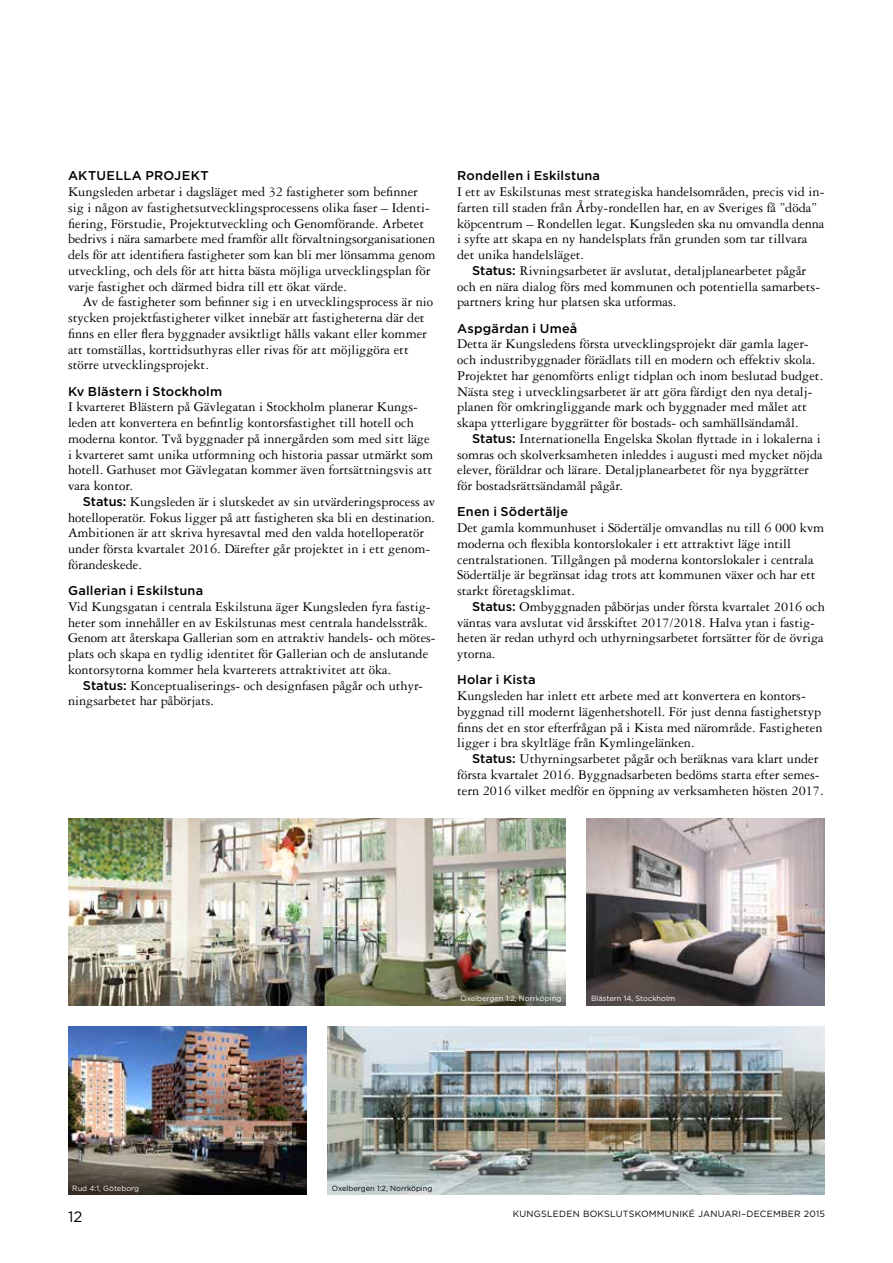
<style>
.page{position:relative;width:893px;height:1263px;background:#fff}
.page>*{position:absolute;margin:0;border:0;box-sizing:border-box;transform-origin:0 0}
.t1{font:15px "Gotham";color:#000}
.t2{font:14.25px/15.8px "Garamond 3 LT Std";color:#000}
.t3{font:500 12.75px "Gotham";letter-spacing:.015em;color:#000}
.t4{font:9px "Gotham";letter-spacing:.025em;color:#000}
.t5{font:7.5px "Gotham";color:#fff}
.t6{font:7.5px "Gotham";color:#000}
.s1{font-family:"Gotham";font-weight:500;font-size:12.75px}
</style>
<div class="page">
<img style="left:68px;top:819px;width:498px;height:187px">
<img style="left:327px;top:1027px;width:498px;height:168px">
<img style="left:587px;top:819px;width:238px;height:187px">
<img style="left:68px;top:1027px;width:238px;height:168px">
<p class="t3" style="left:68px;top:167px;width:142px">AKTUELLA PROJEKT</p>
<p class="t2" style="left:68px;top:184px;width:369px">Kungsleden arbetar i dagsläget med 32 fastigheter som befinner sig i någon av fastighetsutvecklingsprocessens olika faser – Identi&shy;fiering, Förstudie, Projektutveckling och Genomförande. Arbetet bedrivs i nära samarbete med framför allt förvaltningsorganisationen dels för att identifiera fastigheter som kan bli mer lönsamma genom utveckling, och dels för att hitta bästa möjliga utvecklingsplan för varje fastighet och därmed bidra till ett ökat värde.</p>
<p class="t2" style="left:68px;top:294px;width:367px;text-indent:15px">Av de fastigheter som befinner sig i en utvecklingsprocess är nio stycken projektfastigheter vilket innebär att fastigheterna där det finns en eller flera byggnader avsiktligt hålls vakant eller kommer att tomställas, korttidsuthyras eller rivas för att möjliggöra ett större utvecklingsprojekt.</p>
<p class="t3" style="left:68px;top:383px;width:156px">Kv Blästern i Stockholm</p>
<p class="t2" style="left:68px;top:399px;width:367px">I kvarteret Blästern på Gävlegatan i Stockholm planerar Kungs&shy;leden att konvertera en befintlig kontorsfastighet till hotell och moderna kontor. Två byggnader på innergården som med sitt läge i kvarteret samt unika utformning och historia passar utmärkt som hotell. Gathuset mot Gävlegatan kommer även fortsättningsvis att vara kontor.</p>
<p class="t2" style="left:68px;top:494px;width:369px;text-indent:15px"><span class="s1">Status:</span> Kungsleden är i slutskedet av sin utvärderingsprocess av hotelloperatör. Fokus ligger på att fastigheten ska bli en destination.<br>Ambitionen är att skriva hyresavtal med den valda hotelloperatör under första kvartalet 2016. Därefter går projektet in i ett genom&shy;förandeskede.</p>
<p class="t3" style="left:68px;top:582px;width:137px">Gallerian i Eskilstuna</p>
<p class="t2" style="left:68px;top:599px;width:369px">Vid Kungsgatan i centrala Eskilstuna äger Kungsleden fyra fastig&shy;heter som innehåller en av Eskilstunas mest centrala handelsstråk.<br>Genom att återskapa Gallerian som en attraktiv handels- och mötes&shy;plats och skapa en tydlig identitet för Gallerian och de anslutande kontorsytorna kommer hela kvarterets attraktivitet att öka.</p>
<p class="t2" style="left:68px;top:677px;width:356px;text-indent:15px"><span class="s1">Status:</span> Konceptualiserings- och designfasen pågår och uthyr&shy;ningsarbetet har påbörjats.</p>
<p class="t3" style="left:457px;top:167px;width:144px">Rondellen i Eskilstuna</p>
<p class="t2" style="left:457px;top:184px;width:369px">I ett av Eskilstunas mest strategiska handelsområden, precis vid in&shy;farten till staden från Årby-rondellen har, en av Sveriges få ”döda” köpcentrum – Rondellen legat. Kungsleden ska nu omvandla denna i syfte att skapa en ny handelsplats från grunden som tar tillvara det unika handelsläget.</p>
<p class="t2" style="left:457px;top:263px;width:364px;text-indent:15px"><span class="s1">Status:</span> Rivningsarbetet är avslutat, detaljplanearbetet pågår och en nära dialog förs med kommunen och potentiella samarbets&shy;partners kring hur platsen ska utformas.</p>
<p class="t3" style="left:457px;top:320px;width:122px">Aspgärdan i Umeå</p>
<p class="t2" style="left:457px;top:336px;width:368px">Detta är Kungsledens första utvecklingsprojekt där gamla lager&shy;och industribyggnader förädlats till en modern och effektiv skola.<br>Projektet har genomförts enligt tidplan och inom beslutad budget.<br>Nästa steg i utvecklingsarbetet är att göra färdigt den nya detalj&shy;planen för omkringliggande mark och byggnader med målet att skapa ytterligare byggrätter för bostads- och samhällsändamål.</p>
<p class="t2" style="left:457px;top:431px;width:367px;text-indent:15px"><span class="s1">Status:</span> Internationella Engelska Skolan flyttade in i lokalerna i somras och skolverksamheten inleddes i augusti med mycket nöjda elever, föräldrar och lärare. Detaljplanearbetet för nya byggrätter för bostadsrättsändamål pågår.</p>
<p class="t3" style="left:457px;top:503px;width:113px">Enen i Södertälje</p>
<p class="t2" style="left:457px;top:520px;width:369px">Det gamla kommunhuset i Södertälje omvandlas nu till 6 000 kvm moderna och flexibla kontorslokaler i ett attraktivt läge intill centralstationen. Tillgången på moderna kontorslokaler i centrala Södertälje är begränsat idag trots att kommunen växer och har ett starkt företagsklimat.</p>
<p class="t2" style="left:457px;top:599px;width:369px;text-indent:15px"><span class="s1">Status:</span> Ombyggnaden påbörjas under första kvartalet 2016 och väntas vara avslutat vid årsskiftet 2017/2018. Halva ytan i fastig&shy;heten är redan uthyrd och uthyrningsarbetet fortsätter för de övriga ytorna.</p>
<p class="t3" style="left:457px;top:671px;width:80px">Holar i Kista</p>
<p class="t2" style="left:457px;top:688px;width:367px">Kungsleden har inlett ett arbete med att konvertera en kontors&shy;byggnad till modernt lägenhetshotell. För just denna fastighetstyp finns det en stor efterfrågan på i Kista med närområde. Fastigheten ligger i bra skyltläge från Kymlingelänken.</p>
<p class="t2" style="left:457px;top:751px;width:368px;text-indent:15px"><span class="s1">Status:</span> Uthyrningsarbetet pågår och beräknas vara klart under första kvartalet 2016. Byggnadsarbeten bedöms starta efter semes&shy;tern 2016 vilket medför en öppning av verksamheten hösten 2017.</p>
<p class="t5" style="left:460px;top:994px;width:102px">Oxelbergen 1:2, Norrköping</p>
<p class="t5" style="left:591px;top:994px;width:86px">Blästern 14, Stockholm</p>
<p class="t5" style="left:72px;top:1183px;width:68px">Rud 4:1, Göteborg</p>
<p class="t6" style="left:332px;top:1183px;width:102px">Oxelbergen 1:2, Norrköping</p>
<p class="t1" style="left:68px;top:1207px;width:16px">12</p>
<p class="t4" style="left:513px;top:1208px;width:313px">KUNGSLEDEN BOKSLUTSKOMMUNIKÉ JANUARI–DECEMBER 2015</p>
</div>
